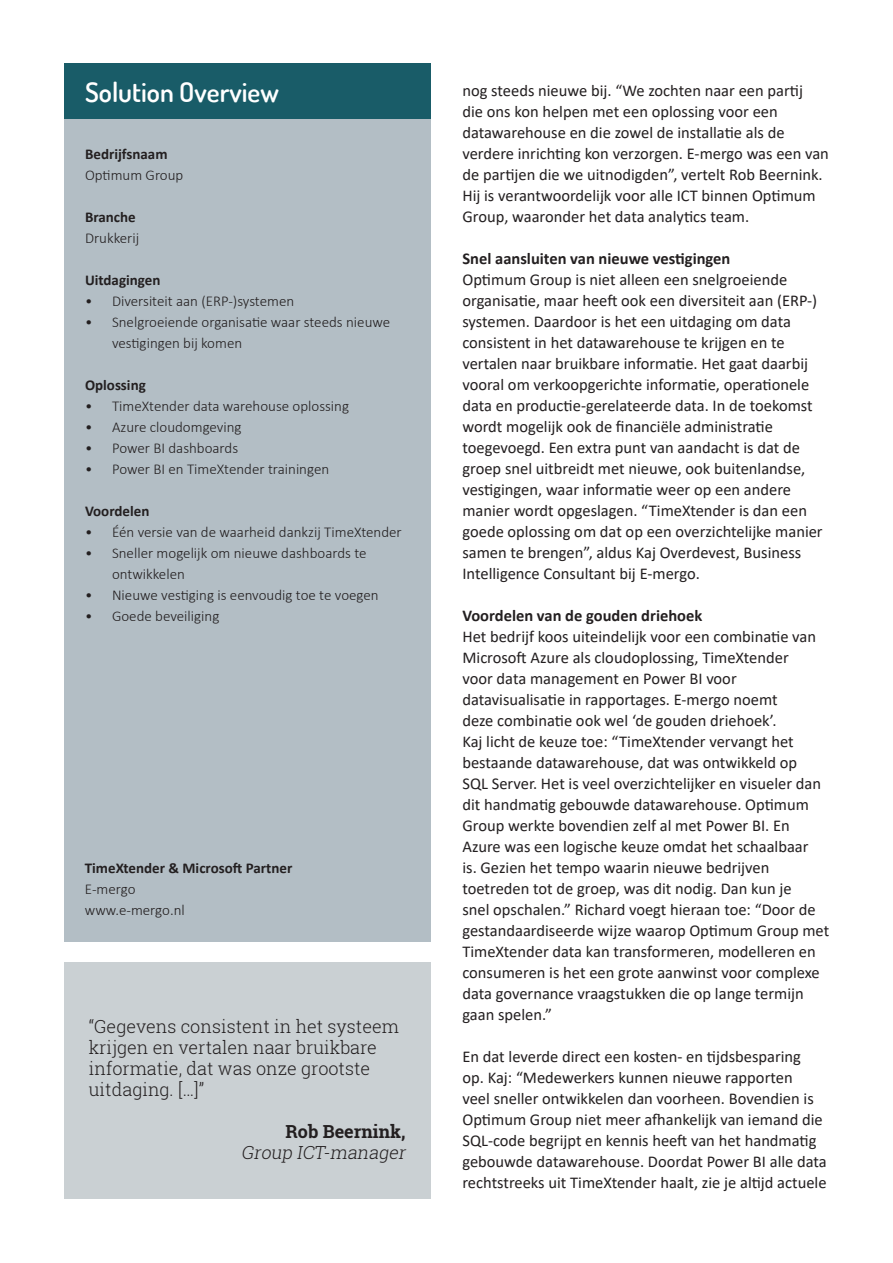
<style>
.page{position:relative;width:893px;height:1263px;background:#fff}
.page>*{position:absolute;margin:0;border:0;box-sizing:border-box;transform-origin:0 0}
.t1{font:600 27px "Dosis";color:#fff}
.t2{font:300 18px/21px "Roboto Slab";color:#231f20}
.t3{font:italic 300 18px/21px "Roboto Slab";color:#231f20;text-align:right}
.body{font:16.5px/21px "Calibri";color:#231f20}
.body-2{font:700 16.5px "Calibri";color:#231f20}
.body-3{font:300 15px/21px "Calibri";color:#231f20}
.t4{font:700 15px/21px "Calibri";color:#231f20}
.s1{font-weight:300}
.s2{font-weight:700;font-style:normal}
</style>
<div class="page">
<div style="left:64px;top:64px;width:367px;height:877px;background:#b3bec5"></div>
<div style="left:64px;top:64px;width:367px;height:55px;background:#195c68"></div>
<div style="left:64px;top:962px;width:367px;height:237px;background:#cad0d3"></div>
<p class="t1" style="left:85px;top:75px;width:195px">Solution Overview</p>
<p class="t4" style="left:85px;top:143px;width:84px">Bedrijfsnaam</p>
<p class="body-3" style="left:85px;top:164px;width:100px">Optimum Group</p>
<p class="t4" style="left:85px;top:206px;width:52px">Branche</p>
<p class="body-3" style="left:85px;top:227px;width:56px">Drukkerij</p>
<p class="t4" style="left:85px;top:269px;width:77px">Uitdagingen</p>
<p class="body-3" style="left:85px;top:290px;width:211px">• Diversiteit aan (ERP-)systemen</p>
<p class="body-3" style="left:112px;top:311px;width:280px;text-indent:-27px">• Snelgroeiende organisatie waar steeds nieuwe vestigingen bij komen</p>
<p class="t4" style="left:85px;top:374px;width:62px">Oplossing</p>
<p class="body-3" style="left:85px;top:395px;width:266px">• TimeXtender data warehouse oplossing</p>
<p class="body-3" style="left:85px;top:416px;width:158px">• Azure cloudomgeving</p>
<p class="body-3" style="left:85px;top:437px;width:155px">• Power BI dashboards</p>
<p class="body-3" style="left:85px;top:458px;width:246px">• Power BI en TimeXtender trainingen</p>
<p class="t4" style="left:85px;top:500px;width:66px">Voordelen</p>
<p class="body-3" style="left:85px;top:521px;width:318px">• Één versie van de waarheid dankzij TimeXtender</p>
<p class="body-3" style="left:112px;top:542px;width:256px;text-indent:-27px">• Sneller mogelijk om nieuwe dashboards te ontwikkelen</p>
<p class="body-3" style="left:85px;top:584px;width:295px">• Nieuwe vestiging is eenvoudig toe te voegen</p>
<p class="body-3" style="left:85px;top:605px;width:136px">• Goede beveiliging</p>
<p class="t4" style="left:85px;top:857px;width:209px">TimeXtender &amp; Microsoft Partner<br><span class="s1">E-mergo</span></p>
<p class="body-3" style="left:85px;top:899px;width:101px">www.e-mergo.nl</p>
<p class="t2" style="left:89px;top:1015px;width:312px">“Gegevens consistent in het systeem krijgen en vertalen naar bruikbare informatie, dat was onze grootste uitdaging. […]”</p>
<p class="t3" style="left:241px;top:1121px;width:170px"><span class="s2">Rob Beernink,<br></span>Group ICT-manager</p>
<p class="body" style="left:462px;top:80px;width:368px">nog steeds nieuwe bij. “We zochten naar een partij<br>die ons kon helpen met een oplossing voor een datawarehouse en die zowel de installatie als de verdere inrichting kon verzorgen. E-mergo was een van de partijen die we uitnodigden”, vertelt Rob Beernink.<br>Hij is verantwoordelijk voor alle ICT binnen Optimum Group, waaronder het data analytics team.</p>
<p class="body-2" style="left:462px;top:247px;width:269px">Snel aansluiten van nieuwe vestigingen</p>
<p class="body" style="left:462px;top:269px;width:362px">Optimum Group is niet alleen een snelgroeiende organisatie, maar heeft ook een diversiteit aan (ERP-) systemen. Daardoor is het een uitdaging om data consistent in het datawarehouse te krijgen en te vertalen naar bruikbare informatie. Het gaat daarbij vooral om verkoopgerichte informatie, operationele data en productie-gerelateerde data. In de toekomst wordt mogelijk ook de financiële administratie toegevoegd. Een extra punt van aandacht is dat de groep snel uitbreidt met nieuwe, ook buitenlandse, vestigingen, waar informatie weer op een andere manier wordt opgeslagen. “TimeXtender is dan een goede oplossing om dat op een overzichtelijke manier samen te brengen”, aldus Kaj Overdevest, Business Intelligence Consultant bij E-mergo.</p>
<p class="body-2" style="left:462px;top:604px;width:241px">Voordelen van de gouden driehoek</p>
<p class="body" style="left:462px;top:626px;width:368px">Het bedrijf koos uiteindelijk voor een combinatie van Microsoft Azure als cloudoplossing, TimeXtender<br>voor data management en Power BI voor datavisualisatie in rapportages. E-mergo noemt<br>deze combinatie ook wel ‘de gouden driehoek’.<br>Kaj licht de keuze toe: “TimeXtender vervangt het bestaande datawarehouse, dat was ontwikkeld op<br>SQL Server. Het is veel overzichtelijker en visueler dan dit handmatig gebouwde datawarehouse. Optimum Group werkte bovendien zelf al met Power BI. En Azure was een logische keuze omdat het schaalbaar<br>is. Gezien het tempo waarin nieuwe bedrijven toetreden tot de groep, was dit nodig. Dan kun je<br>snel opschalen.” Richard voegt hieraan toe: “Door de gestandaardiseerde wijze waarop Optimum Group met TimeXtender data kan transformeren, modelleren en consumeren is het een grote aanwinst voor complexe data governance vraagstukken die op lange termijn gaan spelen.”</p>
<p class="body" style="left:462px;top:1046px;width:366px">En dat leverde direct een kosten- en tijdsbesparing<br>op. Kaj: “Medewerkers kunnen nieuwe rapporten<br>veel sneller ontwikkelen dan voorheen. Bovendien is Optimum Group niet meer afhankelijk van iemand die SQL-code begrijpt en kennis heeft van het handmatig gebouwde datawarehouse. Doordat Power BI alle data rechtstreeks uit TimeXtender haalt, zie je altijd actuele</p>
</div>
